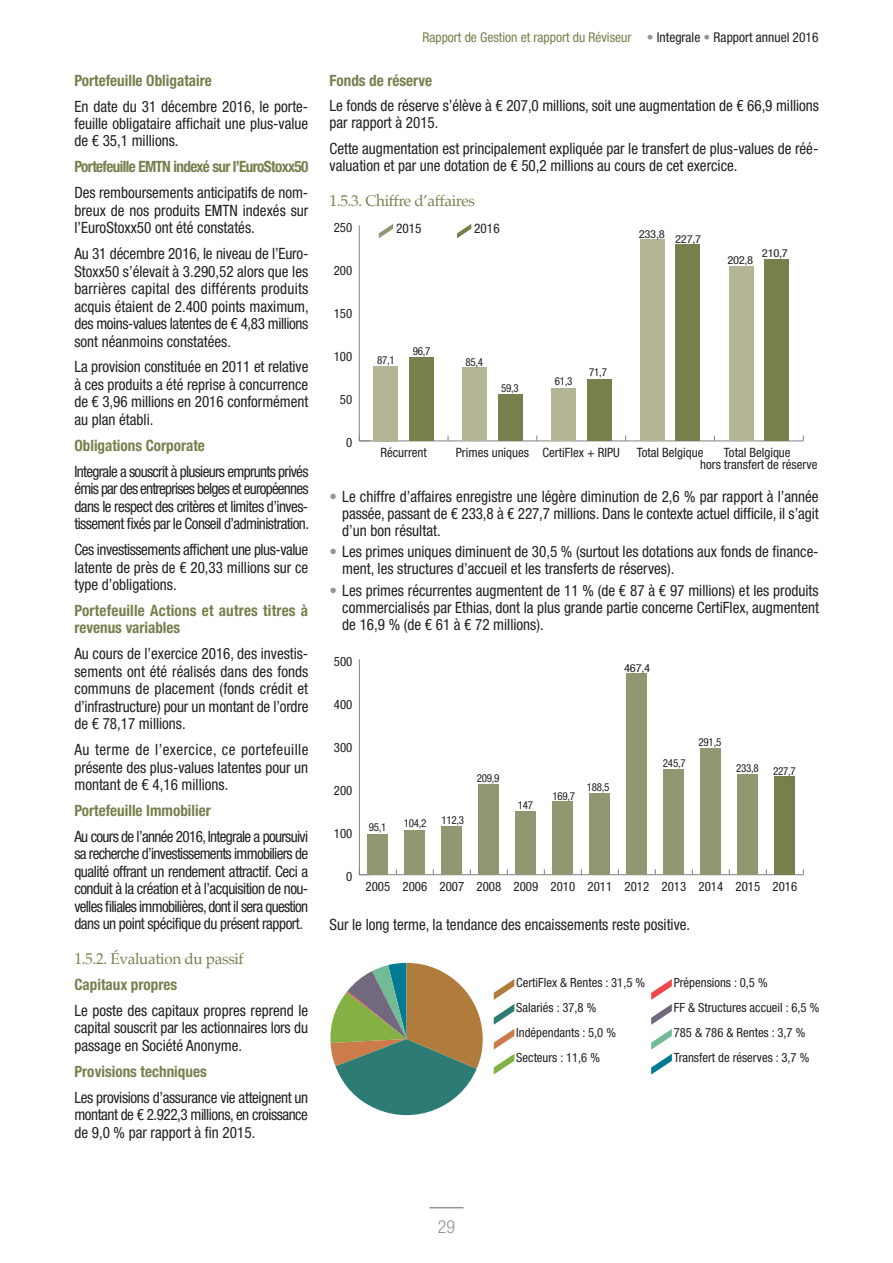
<style>
.page{position:relative;width:893px;height:1263px;background:#fff}
.page>*{position:absolute;margin:0;border:0;box-sizing:border-box;transform-origin:0 0}
.t1{font:300 condensed 18px "Helvetica Neue LT Std";color:#939598}
.t2{font:15.75px "Palatino";letter-spacing:-.02em;color:#77804d}
.t3{font:condensed 15.6px/17.4px "Helvetica Neue LT Std";color:#231f20;text-align:justify}
.t4{font:700 condensed 15.6px/17.4px "Helvetica Neue LT Std";color:#77804d}
.t5{font:700 condensed 15.6px "Helvetica Neue LT Std";letter-spacing:-.04em;color:#77804d}
.t6{font:condensed 13.5px "Helvetica Neue LT Std";color:#77804d}
.t7{font:condensed 13.5px "Helvetica Neue LT Std";color:#231f20}
.t8{font:condensed 13.2px "Helvetica Neue LT Std";color:#231f20}
.t9{font:condensed 12.9px/12.3px "Helvetica Neue LT Std";color:#231f20;text-align:center}
.t10{font:condensed 12.75px/24.9px "Helvetica Neue LT Std";color:#231f20}
.t11{font:condensed 10.95px "Helvetica Neue LT Std";letter-spacing:-.025em;color:#231f20}
.t12{font:condensed 10.95px "Helvetica Neue LT Std";letter-spacing:-.025em;color:#231f20;scale:1.14 1}
.s1{color:#939598}
</style>
<div class="page">
<hr style="left:359px;top:441px;width:444px;height:1px;background:#808285">
<hr style="left:359px;top:225px;width:1px;height:216px;background:#808285">
<svg style="left:359px;top:435px;width:11px;height:7px"></svg>
<div style="left:409px;top:358px;width:25px;height:83px;background:#77804d"></div>
<div style="left:498px;top:394px;width:25px;height:47px;background:#77804d"></div>
<div style="left:587px;top:379px;width:24px;height:62px;background:#77804d"></div>
<div style="left:675px;top:245px;width:25px;height:196px;background:#77804d"></div>
<div style="left:764px;top:259px;width:25px;height:182px;background:#77804d"></div>
<div style="left:373px;top:366px;width:25px;height:75px;background:#b4b497"></div>
<div style="left:462px;top:368px;width:25px;height:73px;background:#b4b497"></div>
<div style="left:551px;top:388px;width:25px;height:53px;background:#b4b497"></div>
<div style="left:640px;top:240px;width:25px;height:201px;background:#b4b497"></div>
<div style="left:729px;top:266px;width:24px;height:175px;background:#b4b497"></div>
<svg style="left:379px;top:224px;width:14px;height:14px"></svg>
<svg style="left:457px;top:224px;width:14px;height:14px"></svg>
<hr style="left:359px;top:874px;width:444px;height:1px;background:#808285">
<hr style="left:359px;top:659px;width:1px;height:216px;background:#808285">
<div style="left:367px;top:834px;width:21px;height:41px;background:#939771"></div>
<div style="left:404px;top:830px;width:21px;height:45px;background:#939771"></div>
<div style="left:441px;top:827px;width:21px;height:48px;background:#939771"></div>
<div style="left:478px;top:784px;width:21px;height:91px;background:#939771"></div>
<div style="left:515px;top:812px;width:21px;height:63px;background:#939771"></div>
<div style="left:552px;top:802px;width:21px;height:73px;background:#939771"></div>
<div style="left:589px;top:794px;width:21px;height:81px;background:#939771"></div>
<div style="left:626px;top:673px;width:21px;height:202px;background:#939771"></div>
<div style="left:663px;top:769px;width:21px;height:106px;background:#939771"></div>
<div style="left:700px;top:748px;width:21px;height:127px;background:#939771"></div>
<div style="left:737px;top:774px;width:21px;height:101px;background:#939771"></div>
<div style="left:774px;top:777px;width:21px;height:98px;background:#77804d"></div>
<svg style="left:330px;top:963px;width:153px;height:153px"></svg>
<svg style="left:494px;top:979px;width:20px;height:95px"></svg>
<svg style="left:651px;top:979px;width:21px;height:95px"></svg>
<hr style="left:429px;top:1207px;width:34px;height:1px;background:#939598">
<p class="t4" style="left:74px;top:71px;width:139px">Portefeuille Obligataire</p>
<p class="t3" style="left:74px;top:97px;width:235px">En date du 31 décembre 2016, le porte&shy;feuille obligataire affichait une plus-value de € 35,1 millions.</p>
<p class="t5" style="left:74px;top:157px;width:236px">Portefeuille EMTN indexé sur l’EuroStoxx50</p>
<p class="t3" style="left:74px;top:184px;width:235px">Des remboursements anticipatifs de nom&shy;breux de nos produits EMTN indexés sur l’EuroStoxx50 ont été constatés.</p>
<p class="t3" style="left:74px;top:245px;width:236px">Au 31 décembre 2016, le niveau de l’Euro-Stoxx50 s’élevait à 3.290,52 alors que les barrières capital des différents produits acquis étaient de 2.400 points maximum, des moins-values latentes de € 4,83 millions sont néanmoins constatées.</p>
<p class="t3" style="left:74px;top:358px;width:235px">La provision constituée en 2011 et relative à ces produits a été reprise à concurrence de € 3,96 millions en 2016 conformément au plan établi.</p>
<p class="t4" style="left:74px;top:436px;width:132px">Obligations Corporate</p>
<p class="t3" style="left:74px;top:462px;width:236px">Integrale a souscrit à plusieurs emprunts privés émis par des entreprises belges et européennes dans le respect des critères et limites d’inves&shy;tissement fixés par le Conseil d’administration.</p>
<p class="t3" style="left:74px;top:541px;width:235px">Ces investissements affichent une plus-value latente de près de € 20,33 millions sur ce type d’obligations.</p>
<p class="t4" style="left:74px;top:601px;width:235px">Portefeuille Actions et autres titres à revenus variables</p>
<p class="t3" style="left:74px;top:645px;width:236px">Au cours de l’exercice 2016, des investis&shy;sements ont été réalisés dans des fonds communs de placement (fonds crédit et d’infrastructure) pour un montant de l’ordre de € 78,17 millions.</p>
<p class="t3" style="left:74px;top:741px;width:236px">Au terme de l’exercice, ce portefeuille présente des plus-values latentes pour un montant de € 4,16 millions.</p>
<p class="t4" style="left:74px;top:801px;width:138px">Portefeuille Immobilier</p>
<p class="t3" style="left:74px;top:828px;width:235px">Au cours de l’année 2016, Integrale a poursuivi sa recherche d’investissements immobiliers de qualité offrant un rendement attractif. Ceci a conduit à la création et à l’acquisition de nou&shy;velles filiales immobilières, dont il sera question dans un point spécifique du présent rapport.</p>
<p class="t2" style="left:74px;top:945px;width:171px">1.5.2. Évaluation du passif</p>
<p class="t4" style="left:74px;top:975px;width:104px">Capitaux propres</p>
<p class="t3" style="left:74px;top:1001px;width:235px">Le poste des capitaux propres reprend le capital souscrit par les actionnaires lors du passage en Société Anonyme.</p>
<p class="t4" style="left:74px;top:1062px;width:134px">Provisions techniques</p>
<p class="t3" style="left:74px;top:1088px;width:235px">Les provisions d’assurance vie atteignent un montant de € 2.922,3 millions, en croissance de 9,0 % par rapport à fin 2015.</p>
<p class="t6" style="left:422px;top:29px;width:211px">Rapport de Gestion et rapport du Réviseur</p>
<p class="t7" style="left:647px;top:29px;width:173px"><span class="s1">•</span> Integrale <span class="s1">•</span> Rapport annuel 2016</p>
<p class="t4" style="left:330px;top:71px;width:104px">Fonds de réserve</p>
<p class="t3" style="left:330px;top:97px;width:491px">Le fonds de réserve s’élève à € 207,0 millions, soit une augmentation de € 66,9 millions par rapport à 2015.</p>
<p class="t3" style="left:330px;top:140px;width:490px">Cette augmentation est principalement expliquée par le transfert de plus-values de réé&shy;valuation et par une dotation de € 50,2 millions au cours de cet exercice.</p>
<p class="t2" style="left:330px;top:187px;width:147px">1.5.3. Chiffre d’affaires</p>
<p class="t9" style="left:334px;top:221px;width:20px">250</p>
<p class="t9" style="left:334px;top:264px;width:20px">200</p>
<p class="t9" style="left:334px;top:307px;width:20px">150</p>
<p class="t9" style="left:334px;top:350px;width:20px">100</p>
<p class="t9" style="left:340px;top:393px;width:14px">50</p>
<p class="t9" style="left:346px;top:436px;width:8px">0</p>
<p class="t8" style="left:396px;top:220px;width:27px">2015</p>
<p class="t8" style="left:474px;top:220px;width:27px">2016</p>
<p class="t11" style="left:377px;top:354px;width:19px">87,1</p>
<p class="t11" style="left:413px;top:344px;width:19px">96,7</p>
<p class="t11" style="left:465px;top:355px;width:19px">85,4</p>
<p class="t11" style="left:501px;top:381px;width:19px">59,3</p>
<p class="t12" style="left:639px;top:227px;width:24px">233,8</p>
<p class="t12" style="left:675px;top:232px;width:24px">227,7</p>
<p class="t12" style="left:727px;top:254px;width:24px">202,8</p>
<p class="t12" style="left:762px;top:247px;width:24px">210,7</p>
<p class="t11" style="left:555px;top:375px;width:19px">61,3</p>
<p class="t11" style="left:589px;top:366px;width:19px">71,7</p>
<p class="t9" style="left:380px;top:446px;width:48px">Récurrent</p>
<p class="t9" style="left:456px;top:446px;width:166px">Primes uniques CertiFlex + RIPU</p>
<p class="t9" style="left:637px;top:446px;width:68px">Total Belgique</p>
<p class="t9" style="left:700px;top:446px;width:119px">Total Belgique<br>hors transfert de réserve</p>
<p class="t3" style="left:342px;top:487px;width:478px;text-indent:-13px"><span class="s1">•</span> Le chiffre d’affaires enregistre une légère diminution de 2,6 % par rapport à l’année passée, passant de € 233,8 à € 227,7 millions. Dans le contexte actuel difficile, il s’agit d’un bon résultat.</p>
<p class="t3" style="left:342px;top:543px;width:478px;text-indent:-13px"><span class="s1">•</span> Les primes uniques diminuent de 30,5 % (surtout les dotations aux fonds de finance&shy;ment, les structures d’accueil et les transferts de réserves).</p>
<p class="t3" style="left:342px;top:582px;width:478px;text-indent:-13px"><span class="s1">•</span> Les primes récurrentes augmentent de 11 % (de € 87 à € 97 millions) et les produits commercialisés par Ethias, dont la plus grande partie concerne CertiFlex, augmentent de 16,9 % (de € 61 à € 72 millions).</p>
<p class="t9" style="left:334px;top:655px;width:20px">500</p>
<p class="t9" style="left:334px;top:698px;width:20px">400</p>
<p class="t9" style="left:334px;top:741px;width:20px">300</p>
<p class="t9" style="left:334px;top:784px;width:20px">200</p>
<p class="t9" style="left:334px;top:827px;width:20px">100</p>
<p class="t9" style="left:346px;top:870px;width:8px">0</p>
<p class="t12" style="left:624px;top:661px;width:24px">467,4</p>
<p class="t11" style="left:369px;top:821px;width:19px">95,1</p>
<p class="t11" style="left:404px;top:817px;width:24px">104,2</p>
<p class="t11" style="left:441px;top:814px;width:24px">112,3</p>
<p class="t11" style="left:477px;top:772px;width:24px">209,9</p>
<p class="t11" style="left:518px;top:799px;width:17px">147</p>
<p class="t11" style="left:552px;top:790px;width:24px">169,7</p>
<p class="t11" style="left:587px;top:781px;width:24px">188,5</p>
<p class="t11" style="left:663px;top:757px;width:24px">245,7</p>
<p class="t11" style="left:699px;top:736px;width:24px">291,5</p>
<p class="t11" style="left:736px;top:762px;width:24px">233,8</p>
<p class="t11" style="left:773px;top:765px;width:24px">227,7</p>
<p class="t9" style="left:366px;top:880px;width:433px">2005 2006 2007 2008 2009 2010 2011 2012 2013 2014 2015 2016</p>
<p class="t3" style="left:330px;top:916px;width:362px">Sur le long terme, la tendance des encaissements reste positive.</p>
<p class="t10" style="left:516px;top:970px;width:130px">CertiFlex &amp; Rentes : 31,5 %<br>Salariés : 37,8 %<br>Indépendants : 5,0 %<br>Secteurs : 11,6 %</p>
<p class="t10" style="left:674px;top:970px;width:147px">Prépensions : 0,5 %<br>FF &amp; Structures accueil : 6,5 %<br>785 &amp; 786 &amp; Rentes : 3,7 %<br>Transfert de réserves : 3,7 %</p>
<p class="t1" style="left:438px;top:1216px;width:19px">29</p>
</div>
